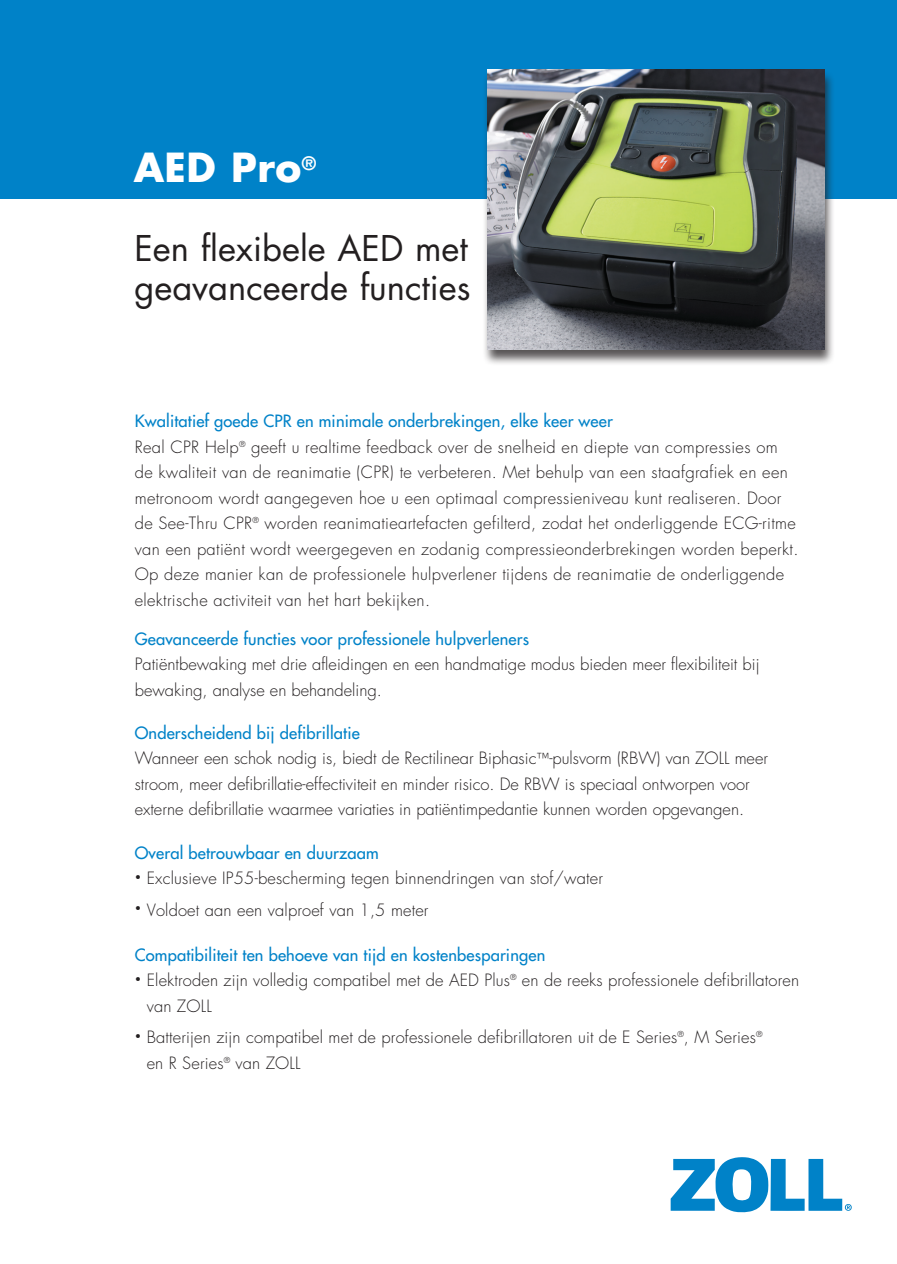
<style>
.page{position:relative;width:897px;height:1264px;background:#fff}
.page>*{position:absolute;margin:0;border:0;box-sizing:border-box;transform-origin:0 0}
.t1{font:700 39px "Futura Std";letter-spacing:.01em;color:#fff}
.t2{font:34.5px/39px "Futura Std";color:#231f20}
.t3{font:300 16.5px/25.5px "Futura Std";letter-spacing:.01em;color:#231f20}
.t4{font:500 16.5px "Futura Std";letter-spacing:.01em;color:#0082c8}
.s1{font-weight:500;color:#0082c8}
.s2{font-size:13.5px}
</style>
<div class="page">
<svg style="left:670px;top:1157px;width:181px;height:55px"></svg>
<div style="left:0;top:0;width:896px;height:199px;background:#0082c8"></div>
<div style="left:482px;top:70px;width:353px;height:296px;background:#231f20;opacity:.75"></div>
<img style="left:487px;top:70px;width:337px;height:280px">
<h1 class="t1" style="left:134px;top:141px;width:184px">AED Pro<sup>®</sup></h1>
<h2 class="t2" style="left:134px;top:229px;width:337px">Een flexibele AED met geavanceerde functies</h2>
<p class="t3" style="left:135px;top:409px;width:665px"><span class="s1">Kwalitatief goede CPR en minimale onderbrekingen, elke keer weer<br></span>Real CPR Help<sup>®</sup> geeft u realtime feedback over de snelheid en diepte van compressies om de kwaliteit van de reanimatie (CPR) te verbeteren. Met behulp van een staafgrafiek en een metronoom wordt aangegeven hoe u een optimaal compressieniveau kunt realiseren. Door de See-Thru CPR<sup>®</sup> worden reanimatieartefacten gefilterd, zodat het onderliggende ECG-ritme van een patiënt wordt weergegeven en zodanig compressieonderbrekingen worden beperkt.<br>Op deze manier kan de professionele hulpverlener tijdens de reanimatie de onderliggende elektrische activiteit van het hart bekijken.</p>
<p class="t4" style="left:135px;top:628px;width:396px">Geavanceerde functies voor professionele hulpverleners</p>
<p class="t3" style="left:135px;top:652px;width:626px">Patiëntbewaking met drie afleidingen en een handmatige modus bieden meer flexibiliteit bij bewaking, analyse en behandeling.</p>
<p class="t3" style="left:135px;top:720px;width:634px"><span class="s1">Onderscheidend bij defibrillatie<br></span>Wanneer een schok nodig is, biedt de Rectilinear Biphasic<span class="s2">™</span>-pulsvorm (RBW) van ZOLL meer stroom, meer defibrillatie-effectiviteit en minder risico. De RBW is speciaal ontworpen voor externe defibrillatie waarmee variaties in patiëntimpedantie kunnen worden opgevangen.</p>
<p class="t4" style="left:135px;top:842px;width:245px">Overal betrouwbaar en duurzaam</p>
<p class="t3" style="left:135px;top:866px;width:469px"><sup>•</sup> Exclusieve IP55-bescherming tegen binnendringen van stof/water</p>
<p class="t3" style="left:135px;top:897px;width:295px"><sup>•</sup> Voldoet aan een valproef van 1,5 meter</p>
<p class="t4" style="left:135px;top:944px;width:412px">Compatibiliteit ten behoeve van tijd en kostenbesparingen</p>
<p class="t3" style="left:147px;top:968px;width:654px;text-indent:-12px"><sup>•</sup> Elektroden zijn volledig compatibel met de AED Plus<sup>®</sup> en de reeks professionele defibrillatoren van ZOLL</p>
<p class="t3" style="left:147px;top:1025px;width:617px;text-indent:-12px"><sup>•</sup> Batterijen zijn compatibel met de professionele defibrillatoren uit de E Series<sup>®</sup>, M Series<sup>® </sup>en R Series<sup>®</sup> van ZOLL</p>
</div>
